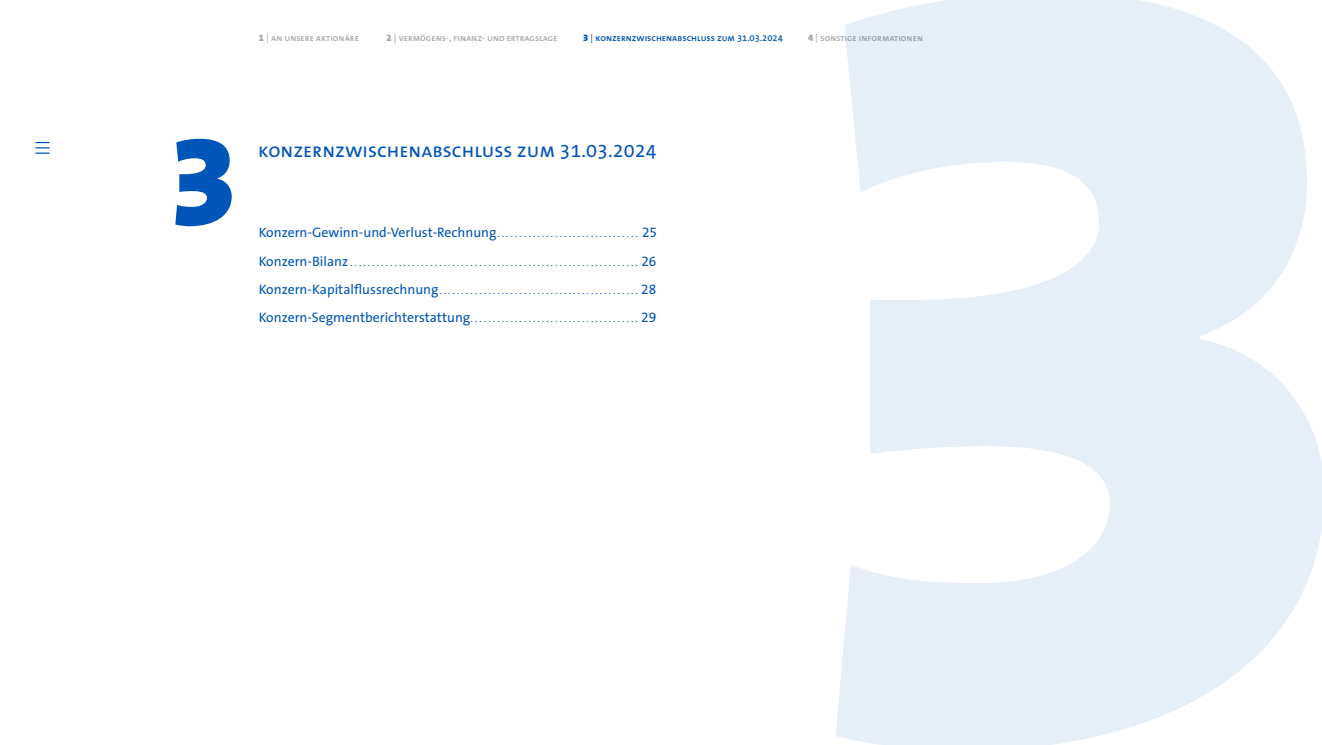
<style>
.page{position:relative;width:1322px;height:745px;background:#fff}
.page>*{position:absolute;margin:0;border:0;box-sizing:border-box;transform-origin:0 0}
.t1{font:900 125px "The Sans LP9";color:#0055b8}
.t2{font:20px "The Sans LP5 Plain";color:#0055b8}
.t3{font:13.75px "The Sans LP5 Plain";color:#0055b8}
.t4{font:10px "The Sans LP5 Plain";color:#0055b8}
.t5{font:9.38px "The Sans LP6 Se Bld";color:#a7a9ab}
.t6{font:9.38px "The Sans LP6 Se Bld";color:#0055b8}
.s1{font-family:"The Sans LP9";font-weight:900}
.s2{font-family:"The Sans LP5 Plain"}
.s3{font-size:10px}
.s4{font-size:13.75px}
</style>
<div class="page">
<svg style="left:35px;top:142px;width:15px;height:12px"></svg>
<svg style="left:836px;top:0;width:486px;height:744px;fill:#e6eef8"></svg>
<p class="t5" style="left:259px;top:31px;width:101px"><span class="s1">1</span> <span class="s2">|</span> an unsere aktionäre</p>
<p class="t5" style="left:386px;top:31px;width:173px"><span class="s1">2</span> | Vermögens-, finanz- und Ertragslage</p>
<p class="t6" style="left:583px;top:31px;width:201px"><span class="s1">3</span> <span class="s2">|</span> Konzernzwischenabschluss zum 31.03.2024</p>
<p class="t5" style="left:808px;top:31px;width:116px"><span class="s1">4</span> <span class="s2">|</span> Sonstige I nformationen</p>
<h1 class="t1" style="left:169px;top:102px;width:70px">3</h1>
<h2 class="t2" style="left:258px;top:137px;width:400px">Konzernzwischenabschluss zum 31.03.2024</h2>
<h3 class="t3" style="left:259px;top:223px;width:242px">Konzern-Gewinn-und-Verlust-Rechnung <span class="s3">................................</span></h3>
<h3 class="t3" style="left:642px;top:223px;width:17px">25</h3>
<p class="t4" style="left:259px;top:255px;width:95px"><span class="s4">Konzern-Bilanz</span> .................................................................</p>
<h3 class="t3" style="left:641px;top:252px;width:17px">26</h3>
<p class="t4" style="left:259px;top:284px;width:184px"><span class="s4">Konzern-Kapitalflussrechnung</span> .............................................</p>
<h3 class="t3" style="left:641px;top:280px;width:17px">28</h3>
<p class="t4" style="left:259px;top:312px;width:215px"><span class="s4">Konzern-Segmentberichterstattung</span> ......................................</p>
<h3 class="t3" style="left:641px;top:309px;width:17px">29</h3>
</div>
